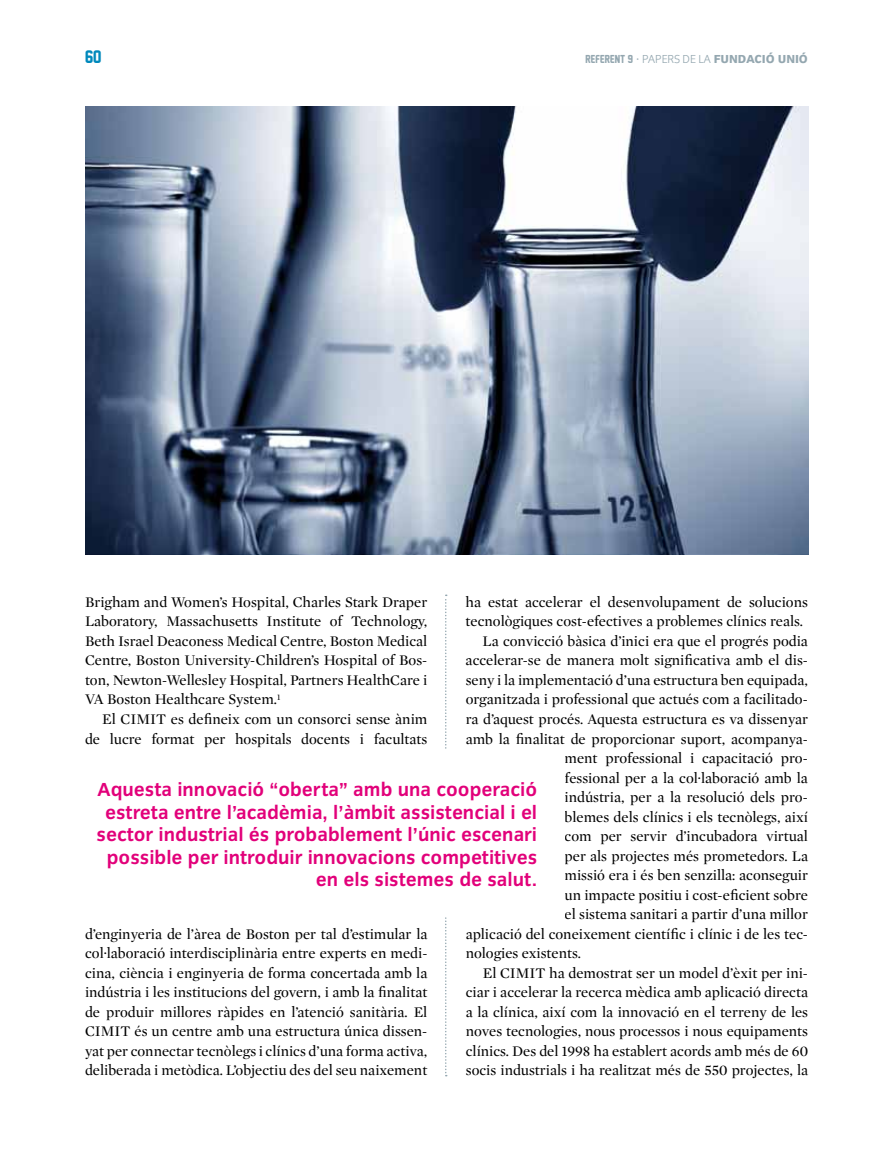
<style>
.page{position:relative;width:893px;height:1170px;background:#fff}
.page>*{position:absolute;margin:0;border:0;box-sizing:border-box;transform-origin:0 0}
.t1{font:700 19.5px/22.5px "Congress Sans";color:#e2007a;text-align:right}
.t2{font:16.5px "New Athletic M54";color:#0089bc}
.t3{font:15px/19.5px "Mercury Display Roman";color:#000;text-align:justify}
.t4{font:800 12px "Congress Sans";letter-spacing:-.01em;color:#94a7b0}
.s1{font-family:"New Athletic M54";font-weight:400;font-size:10.5px}
.s2{font-weight:400}
.s3{font-weight:300}
</style>
<div class="page">
<svg style="left:445px;top:594px;width:2px;height:482px"></svg>
<div style="left:85px;top:750px;width:479px;height:167px;background:#fff"></div>
<img style="left:85px;top:106px;width:724px;height:448px">
<p class="t2" style="left:85px;top:48px;width:18px">60</p>
<p class="t4" style="left:586px;top:52px;width:224px"><span class="s1">REFERENT 9</span> <span class="s2">·</span> <span class="s3">PAPERS DE LA</span> FUNDACIÓ UNIÓ</p>
<p class="t3" style="left:466px;top:592px;width:344px">ha estat accelerar el desenvolupament de solucions</p>
<p class="t3" style="left:466px;top:612px;width:339px">tecnològiques cost-efectives a problemes clínics reals.</p>
<p class="t3" style="left:483px;top:631px;width:327px">La convicció bàsica d’inici era que el progrés podia</p>
<p class="t3" style="left:466px;top:651px;width:344px">accelerar-se de manera molt significativa amb el dis-</p>
<p class="t3" style="left:466px;top:670px;width:344px">seny i la implementació d’una estructura ben equipada,</p>
<p class="t3" style="left:466px;top:690px;width:344px">organitzada i professional que actués com a facilitado-</p>
<p class="t3" style="left:466px;top:709px;width:344px">ra d’aquest procés. Aquesta estructura es va dissenyar</p>
<p class="t3" style="left:466px;top:729px;width:344px">amb la finalitat de proporcionar suport, acompanya-</p>
<p class="t3" style="left:565px;top:748px;width:245px">ment professional i capacitació pro-</p>
<p class="t3" style="left:565px;top:768px;width:245px">fessional per a la col·laboració amb la</p>
<p class="t3" style="left:565px;top:787px;width:245px">indústria, per a la resolució dels pro-</p>
<p class="t3" style="left:565px;top:807px;width:245px">blemes dels clínics i els tecnòlegs, així</p>
<p class="t3" style="left:565px;top:826px;width:245px">com per servir d’incubadora virtual</p>
<p class="t3" style="left:565px;top:846px;width:245px">per als projectes més prometedors. La</p>
<p class="t3" style="left:565px;top:865px;width:245px">missió era i és ben senzilla: aconseguir</p>
<p class="t3" style="left:565px;top:885px;width:245px">un impacte positiu i cost-eficient sobre</p>
<p class="t3" style="left:565px;top:904px;width:245px">el sistema sanitari a partir d’una millor</p>
<p class="t3" style="left:466px;top:924px;width:344px">aplicació del coneixement científic i clínic i de les tec-</p>
<p class="t3" style="left:466px;top:943px;width:117px">nologies existents.</p>
<p class="t3" style="left:483px;top:963px;width:327px">El CIMIT ha demostrat ser un model d’èxit per ini-</p>
<p class="t3" style="left:466px;top:982px;width:344px">ciar i accelerar la recerca mèdica amb aplicació directa</p>
<p class="t3" style="left:466px;top:1002px;width:344px">a la clínica, així com la innovació en el terreny de les</p>
<p class="t3" style="left:466px;top:1021px;width:344px">noves tecnologies, nous processos i nous equipaments</p>
<p class="t3" style="left:466px;top:1041px;width:344px">clínics. Des del 1998 ha establert acords amb més de 60</p>
<p class="t3" style="left:466px;top:1060px;width:344px">socis industrials i ha realitzat més de 550 projectes, la</p>
<p class="t3" style="left:85px;top:592px;width:344px">Brigham and Women’s Hospital, Charles Stark Draper Laboratory, Massachusetts Institute of Technology, Beth Israel Deaconess Medical Centre, Boston Medical Centre, Boston University-Children’s Hospital of Bos&shy;ton, Newton-Wellesley Hospital, Partners HealthCare i VA Boston Healthcare System.<sup>1</sup></p>
<p class="t3" style="left:85px;top:709px;width:344px;text-align:right">El CIMIT es defineix com un consorci sense ànim de lucre format per hospitals docents i facultats</p>
<h1 class="t1" style="left:97px;top:778px;width:442px">Aquesta innovació “oberta” amb una cooperació estreta entre l’acadèmia, l’àmbit assistencial i el sector industrial és probablement l’únic escenari possible per introduir innovacions competitives en els sistemes de salut.</h1>
<p class="t3" style="left:85px;top:924px;width:344px">d’enginyeria de l’àrea de Boston per tal d’estimular la col·laboració interdisciplinària entre experts en medi&shy;cina, ciència i enginyeria de forma concertada amb la indústria i les institucions del govern, i amb la finalitat de produir millores ràpides en l’atenció sanitària. El CIMIT és un centre amb una estructura única dissen&shy;yat per connectar tecnòlegs i clínics d’una forma activa, deliberada i metòdica. L’objectiu des del seu naixement</p>
</div>
